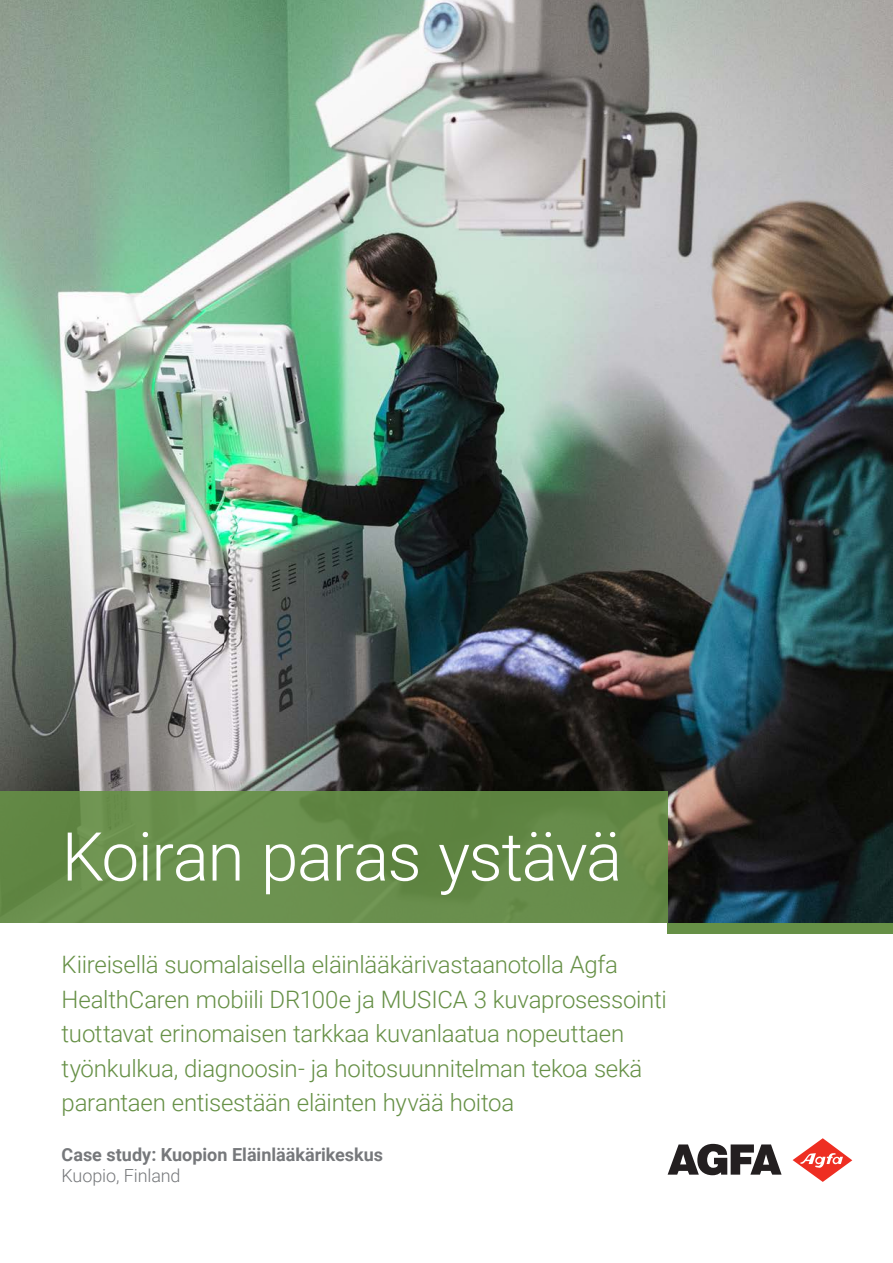
<style>
.page{position:relative;width:893px;height:1263px;background:#fff}
.page>*{position:absolute;margin:0;border:0;box-sizing:border-box;transform-origin:0 0}
.Cover_Title{font:300 67.5px "Roboto";letter-spacing:-.02em;color:#fff}
.Cover_Subtitle{font:300 24px/34.5px "Roboto";letter-spacing:-.01em;color:#669046}
.Cover_Case{font:700 18px/21.6px "Roboto";color:#76787b}
.s1{font-weight:300}
</style>
<div class="page">
<svg style="left:668px;top:1144px;width:114px;height:31px"></svg>
<svg style="left:793px;top:1138px;width:59px;height:44px"></svg>
<img style="left:0;top:0;width:893px;height:923px">
<div style="left:0;top:792px;width:668px;height:131px;background:#669046"></div>
<div style="left:668px;top:923px;width:225px;height:10px;background:#669046"></div>
<p class="Cover_Title" style="left:62px;top:809px;width:562px">Koiran paras ystävä</p>
<p class="Cover_Subtitle" style="left:62px;top:947px;width:607px">Kiireisellä suomalaisella eläinlääkärivastaanotolla Agfa HealthCaren mobiili DR100e ja MUSICA 3 kuvaprosessointi tuottavat erinomaisen tarkkaa kuvanlaatua nopeuttaen työnkulkua, diagnoosin- ja hoitosuunnitelman tekoa sekä parantaen entisestään eläinten hyvää hoitoa</p>
<p class="Cover_Case" style="left:62px;top:1143px;width:323px">Case study: Kuopion Eläinlääkärikeskus<br><span class="s1">Kuopio, Finland</span></p>
</div>
